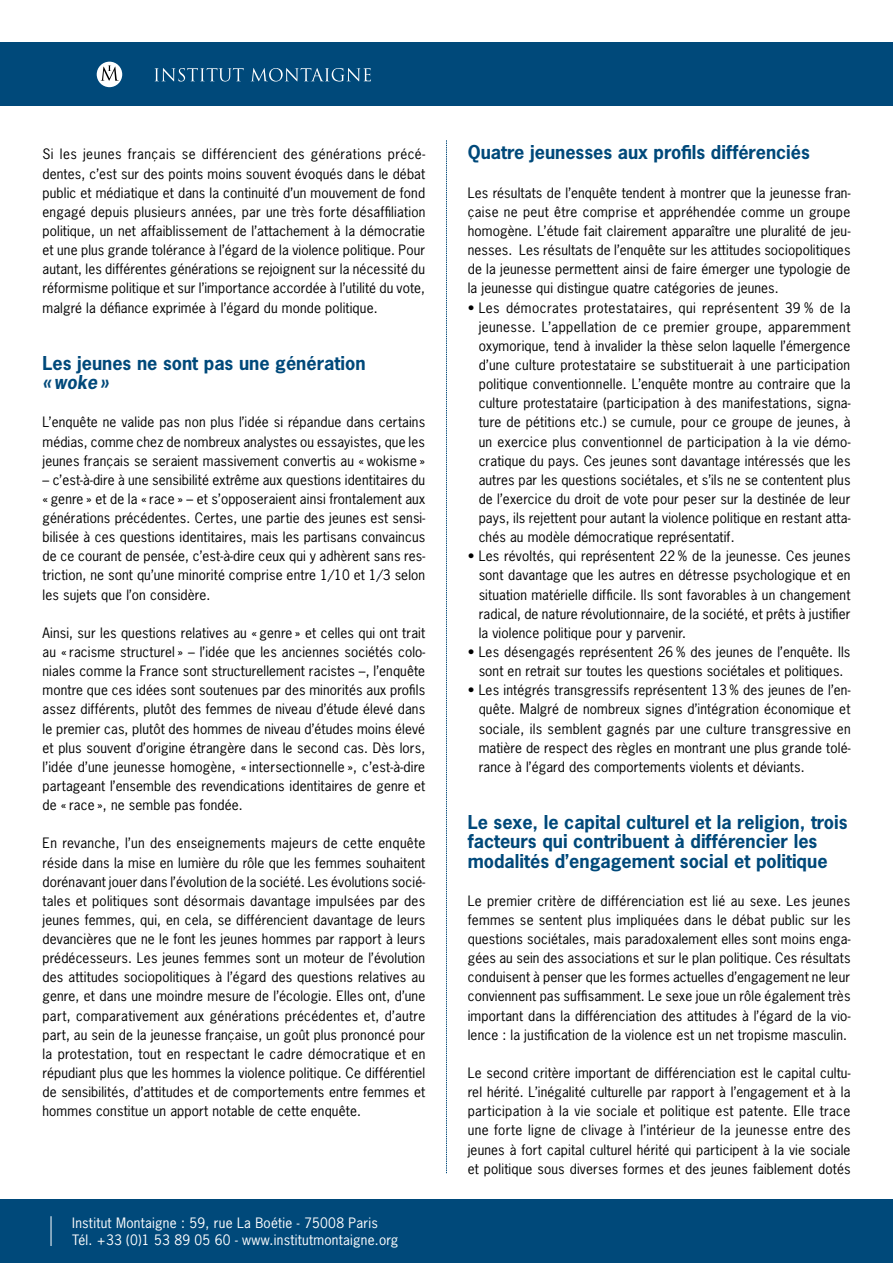
<style>
.page{position:relative;width:893px;height:1263px;background:#fff}
.page>*{position:absolute;margin:0;border:0;box-sizing:border-box;transform-origin:0 0}
._01_titres{font:700 18px/19.2px "News Gothic Std";color:#00497a}
._01_texte_courant_es{font:13.5px/19.2px "News Gothic Std";letter-spacing:.01em;color:#000;text-align:justify}
._01_texte_courant{font:13.5px/19.2px "News Gothic Std";letter-spacing:.01em;color:#000;text-align:justify}
._01_texte_courant-2{font:13.5px "News Gothic Std";letter-spacing:.02em;color:#fff}
.s1{font-style:italic}
</style>
<div class="page">
<div style="left:0;top:1199px;width:893px;height:64px;background:#00497a"></div>
<svg style="left:446px;top:140px;width:1px;height:1034px"></svg>
<div style="left:0;top:43px;width:893px;height:63px;background:#00497a"></div>
<div style="left:97px;top:62px;width:25px;height:25px;background:#fff;border-radius:50%"></div>
<svg style="left:101px;top:65px;width:18px;height:16px"></svg>
<svg style="left:155px;top:68px;width:89px;height:14px"></svg>
<svg style="left:251px;top:68px;width:120px;height:14px"></svg>
<hr style="left:51px;top:1216px;width:1px;height:30px;background:#fff">
<p class="_01_texte_courant_es" style="left:43px;top:145px;width:384px">Si les jeunes français se différencient des générations précé&shy;dentes, c’est sur des points moins souvent évoqués dans le débat public et médiatique et dans la continuité d’un mouvement de fond engagé depuis plusieurs années, par une très forte désaffiliation politique, un net affaiblissement de l’attachement à la démocratie et une plus grande tolérance à l’égard de la violence politique. Pour autant, les différentes générations se rejoignent sur la nécessité du réformisme politique et sur l’importance accordée à l’utilité du vote, malgré la défiance exprimée à l’égard du monde politique.</p>
<p class="_01_titres" style="left:43px;top:353px;width:325px">Les jeunes ne sont pas une génération <span class="s1">« woke »</span></p>
<p class="_01_texte_courant_es" style="left:43px;top:413px;width:384px">L’enquête ne valide pas non plus l’idée si répandue dans certains médias, comme chez de nombreux analystes ou essayistes, que les jeunes français se seraient massivement convertis au « wokisme »</p>
<p class="_01_texte_courant_es" style="left:43px;top:470px;width:384px">– c’est-à-dire à une sensibilité extrême aux questions identitaires du « genre » et de la « race » – et s’opposeraient ainsi frontalement aux générations précédentes. Certes, une partie des jeunes est sensi&shy;bilisée à ces questions identitaires, mais les partisans convaincus de ce courant de pensée, c’est-à-dire ceux qui y adhèrent sans res&shy;triction, ne sont qu’une minorité comprise entre 1/10 et 1/3 selon les sujets que l’on considère.</p>
<p class="_01_texte_courant_es" style="left:43px;top:623px;width:384px">Ainsi, sur les questions relatives au « genre » et celles qui ont trait au « racisme structurel » – l’idée que les anciennes sociétés colo&shy;niales comme la France sont structurellement racistes –, l’enquête montre que ces idées sont soutenues par des minorités aux profils assez différents, plutôt des femmes de niveau d’étude élevé dans le premier cas, plutôt des hommes de niveau d’études moins élevé et plus souvent d’origine étrangère dans le second cas. Dès lors, l’idée d’une jeunesse homogène, « intersectionnelle », c’est-à-dire partageant l’ensemble des revendications identitaires de genre et de « race », ne semble pas fondée.</p>
<p class="_01_texte_courant_es" style="left:43px;top:833px;width:384px">En revanche, l’un des enseignements majeurs de cette enquête réside dans la mise en lumière du rôle que les femmes souhaitent dorénavant jouer dans l’évolution de la société. Les évolutions socié&shy;tales et politiques sont désormais davantage impulsées par des jeunes femmes, qui, en cela, se différencient davantage de leurs devancières que ne le font les jeunes hommes par rapport à leurs prédécesseurs. Les jeunes femmes sont un moteur de l’évolution des attitudes sociopolitiques à l’égard des questions relatives au genre, et dans une moindre mesure de l’écologie. Elles ont, d’une part, comparativement aux générations précédentes et, d’autre part, au sein de la jeunesse française, un goût plus prononcé pour la protestation, tout en respectant le cadre démocratique et en répudiant plus que les hommes la violence politique. Ce différentiel de sensibilités, d’attitudes et de comportements entre femmes et hommes constitue un apport notable de cette enquête.</p>
<p class="_01_texte_courant-2" style="left:72px;top:1214px;width:307px">Institut Montaigne : 59, rue La Boétie - 75008 Paris</p>
<p class="_01_texte_courant-2" style="left:72px;top:1231px;width:328px">Tél. +33 (0)1 53 89 05 60 - www.institutmontaigne.org</p>
<p class="_01_titres" style="left:468px;top:143px;width:344px">Quatre jeunesses aux profils différenciés</p>
<p class="_01_texte_courant_es" style="left:468px;top:183px;width:384px">Les résultats de l’enquête tendent à montrer que la jeunesse fran&shy;çaise ne peut être comprise et appréhendée comme un groupe homogène. L’étude fait clairement apparaître une pluralité de jeu&shy;nesses. Les résultats de l’enquête sur les attitudes sociopolitiques de la jeunesse permettent ainsi de faire émerger une typologie de la jeunesse qui distingue quatre catégories de jeunes.</p>
<p class="_01_texte_courant" style="left:479px;top:298px;width:373px;text-indent:-11px">• Les démocrates protestataires, qui représentent 39 % de la jeunesse. L’appellation de ce premier groupe, apparemment oxymorique, tend à invalider la thèse selon laquelle l’émergence d’une culture protestataire se substituerait à une participation politique conventionnelle. L’enquête montre au contraire que la culture protestataire (participation à des manifestations, signa&shy;ture de pétitions etc.) se cumule, pour ce groupe de jeunes, à un exercice plus conventionnel de participation à la vie démo&shy;cratique du pays. Ces jeunes sont davantage intéressés que les autres par les questions sociétales, et s’ils ne se contentent plus de l’exercice du droit de vote pour peser sur la destinée de leur pays, ils rejettent pour autant la violence politique en restant atta&shy;chés au modèle démocratique représentatif.</p>
<p class="_01_texte_courant" style="left:479px;top:546px;width:373px;text-indent:-11px">• Les révoltés, qui représentent 22 % de la jeunesse. Ces jeunes sont davantage que les autres en détresse psychologique et en situation matérielle difficile. Ils sont favorables à un changement radical, de nature révolutionnaire, de la société, et prêts à justifier la violence politique pour y parvenir.</p>
<p class="_01_texte_courant" style="left:468px;top:642px;width:384px;text-align:center">• Les désengagés représentent 26 % des jeunes de l’enquête. Ils sont en retrait sur toutes les questions sociétales et politiques.</p>
<p class="_01_texte_courant" style="left:479px;top:680px;width:373px;text-indent:-11px">• Les intégrés transgressifs représentent 13 % des jeunes de l’en&shy;quête. Malgré de nombreux signes d’intégration économique et sociale, ils semblent gagnés par une culture transgressive en matière de respect des règles en montrant une plus grande tolé&shy;rance à l’égard des comportements violents et déviants.</p>
<p class="_01_titres" style="left:468px;top:812px;width:381px">Le sexe, le capital culturel et la religion, trois facteurs qui contribuent à différencier les modalités d’engagement social et politique</p>
<p class="_01_texte_courant_es" style="left:468px;top:891px;width:384px">Le premier critère de différenciation est lié au sexe. Les jeunes femmes se sentent plus impliquées dans le débat public sur les questions sociétales, mais paradoxalement elles sont moins enga&shy;gées au sein des associations et sur le plan politique. Ces résultats conduisent à penser que les formes actuelles d’engagement ne leur conviennent pas suffisamment. Le sexe joue un rôle également très important dans la différenciation des attitudes à l’égard de la vio&shy;lence : la justification de la violence est un net tropisme masculin.</p>
<p class="_01_texte_courant_es" style="left:468px;top:1063px;width:384px">Le second critère important de différenciation est le capital cultu&shy;rel hérité. L’inégalité culturelle par rapport à l’engagement et à la participation à la vie sociale et politique est patente. Elle trace une forte ligne de clivage à l’intérieur de la jeunesse entre des jeunes à fort capital culturel hérité qui participent à la vie sociale et politique sous diverses formes et des jeunes faiblement dotés</p>
</div>
